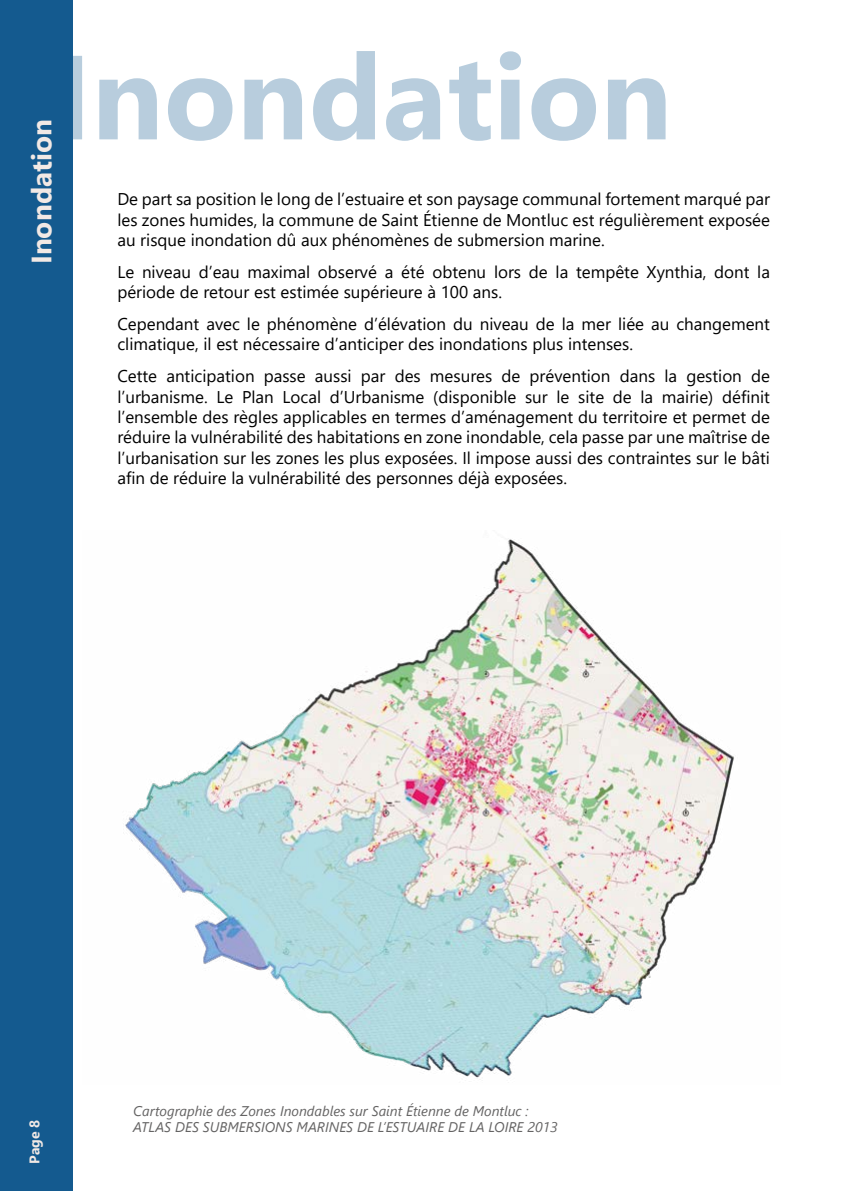
<style>
.page{position:relative;width:842px;height:1191px;background:#fff}
.page>*{position:absolute;margin:0;border:0;box-sizing:border-box;transform-origin:0 0}
.t1{font:700 28px "Segoe UI";color:#f2e9e5}
.t2{font:17px/20.4px "Segoe UI";color:#000;text-align:justify}
.t3{font:italic 14px/16.8px "Segoe UI";color:#646363}
.t4{font:700 14px "Segoe UI";color:#f2e9e5}
</style>
<div class="page">
<svg style="left:72px;top:51px;width:594px;height:90px"></svg>
<div style="left:0;top:0;width:72px;height:1191px;background:#145a8f"></div>
<img style="left:125px;top:538px;width:609px;height:540px">
<h1 class="t1" style="left:15px;top:264px;width:147px;rotate:-90deg">Inondation</h1>
<p class="t2" style="left:117px;top:187px;width:654px">De part sa position le long de l’estuaire et son paysage communal fortement marqué par les zones humides, la commune de Saint Étienne de Montluc est régulièrement exposée au risque inondation dû aux phénomènes de submersion marine.</p>
<p class="t2" style="left:117px;top:260px;width:654px">Le niveau d’eau maximal observé a été obtenu lors de la tempête Xynthia, dont la période de retour est estimée supérieure à 100 ans.</p>
<p class="t2" style="left:117px;top:312px;width:654px">Cependant avec le phénomène d’élévation du niveau de la mer liée au changement climatique, il est nécessaire d’anticiper des inondations plus intenses.</p>
<p class="t2" style="left:117px;top:364px;width:654px">Cette anticipation passe aussi par des mesures de prévention dans la gestion de l’urbanisme. Le Plan Local d’Urbanisme (disponible sur le site de la mairie) définit l’ensemble des règles applicables en termes d’aménagement du territoire et permet de réduire la vulnérabilité des habitations en zone inondable, cela passe par une maîtrise de l’urbanisation sur les zones les plus exposées. Il impose aussi des contraintes sur le bâti afin de réduire la vulnérabilité des personnes déjà exposées.</p>
<p class="t4" style="left:21px;top:1163px;width:45px;rotate:-90deg">Page 8</p>
<p class="t3" style="left:133px;top:1100px;width:426px">Cartographie des Zones Inondables sur Saint Étienne de Montluc :<br>ATLAS DES SUBMERSIONS MARINES DE L’ESTUAIRE DE LA LOIRE 2013</p>
</div>
